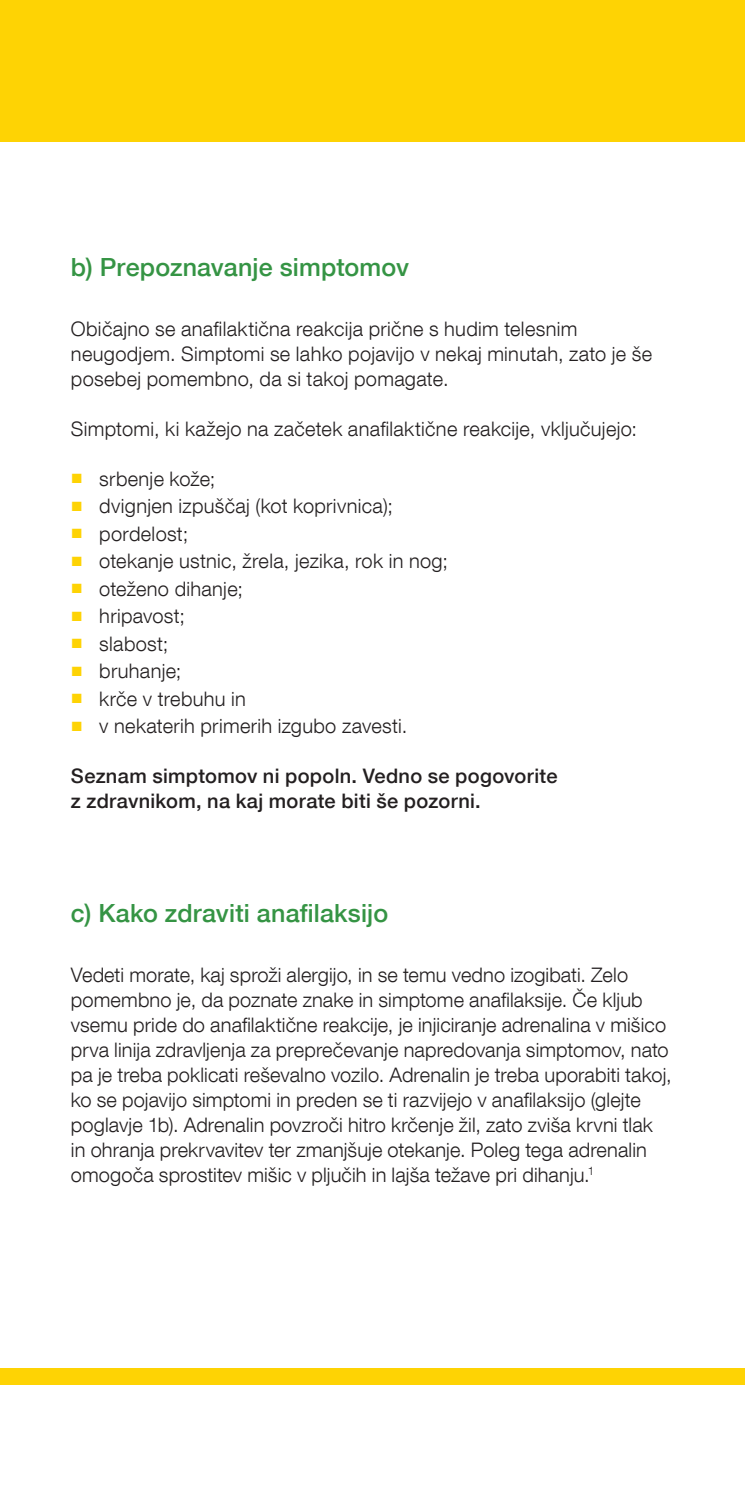
<style>
.page{position:relative;width:745px;height:1489px;background:#fff}
.page>*{position:absolute;margin:0;border:0;box-sizing:border-box;transform-origin:0 0}
.t1{font:500 25px "Helvetica Neue LT Com";letter-spacing:.005em;color:#359444}
.t2{font:300 20px/25px "Helvetica Neue LT Com";letter-spacing:.005em;color:#231f20}
.t3{font:500 20px/25px "Helvetica Neue LT Com";letter-spacing:.015em;color:#231f20}
.s1{font-family:"Arial";font-weight:400;color:#fed304}
</style>
<div class="page">
<div style="left:0;top:0;width:744px;height:142px;background:#fed304"></div>
<div style="left:0;top:1368px;width:744px;height:16px;background:#fed304"></div>
<p class="t1" style="left:71px;top:252px;width:339px">b) Prepoznavanje simptomov</p>
<p class="t2" style="left:71px;top:316px;width:582px">Običajno se anafilaktična reakcija prične s hudim telesnim neugodjem. Simptomi se lahko pojavijo v nekaj minutah, zato je še posebej pomembno, da si takoj pomagate.</p>
<p class="t2" style="left:71px;top:416px;width:567px">Simptomi, ki kažejo na začetek anafilaktične reakcije, vključujejo:</p>
<p class="t2" style="left:71px;top:465px;width:146px"><span class="s1">■</span> srbenje kože;</p>
<p class="t2" style="left:71px;top:493px;width:323px"><span class="s1">■</span> dvignjen izpuščaj (kot koprivnica);</p>
<p class="t2" style="left:71px;top:520px;width:119px"><span class="s1">■</span> pordelost;</p>
<p class="t2" style="left:71px;top:548px;width:378px"><span class="s1">■</span> otekanje ustnic, žrela, jezika, rok in nog;</p>
<p class="t2" style="left:71px;top:575px;width:173px"><span class="s1">■</span> oteženo dihanje;</p>
<p class="t2" style="left:71px;top:603px;width:115px"><span class="s1">■</span> hripavost;</p>
<p class="t2" style="left:71px;top:630px;width:99px"><span class="s1">■</span> slabost;</p>
<p class="t2" style="left:71px;top:658px;width:112px"><span class="s1">■</span> bruhanje;</p>
<p class="t2" style="left:71px;top:686px;width:176px"><span class="s1">■</span> krče v trebuhu in</p>
<p class="t2" style="left:71px;top:713px;width:337px"><span class="s1">■</span> v nekaterih primerih izgubo zavesti.</p>
<p class="t3" style="left:71px;top:762px;width:487px">Seznam simptomov ni popoln. Vedno se pogovorite z zdravnikom, na kaj morate biti še pozorni.</p>
<p class="t1" style="left:71px;top:897px;width:318px">c) Kako zdraviti anafilaksijo</p>
<p class="t2" style="left:71px;top:961px;width:602px">Vedeti morate, kaj sproži alergijo, in se temu vedno izogibati. Zelo pomembno je, da poznate znake in simptome anafilaksije. Če kljub vsemu pride do anafilaktične reakcije, je injiciranje adrenalina v mišico prva linija zdravljenja za preprečevanje napredovanja simptomov, nato pa je treba poklicati reševalno vozilo. Adrenalin je treba uporabiti takoj, ko se pojavijo simptomi in preden se ti razvijejo v anafilaksijo (glejte poglavje 1b). Adrenalin povzroči hitro krčenje žil, zato zviša krvni tlak in ohranja prekrvavitev ter zmanjšuje otekanje. Poleg tega adrenalin omogoča sprostitev mišic v pljučih in lajša težave pri dihanju.<sup>1</sup></p>
</div>
